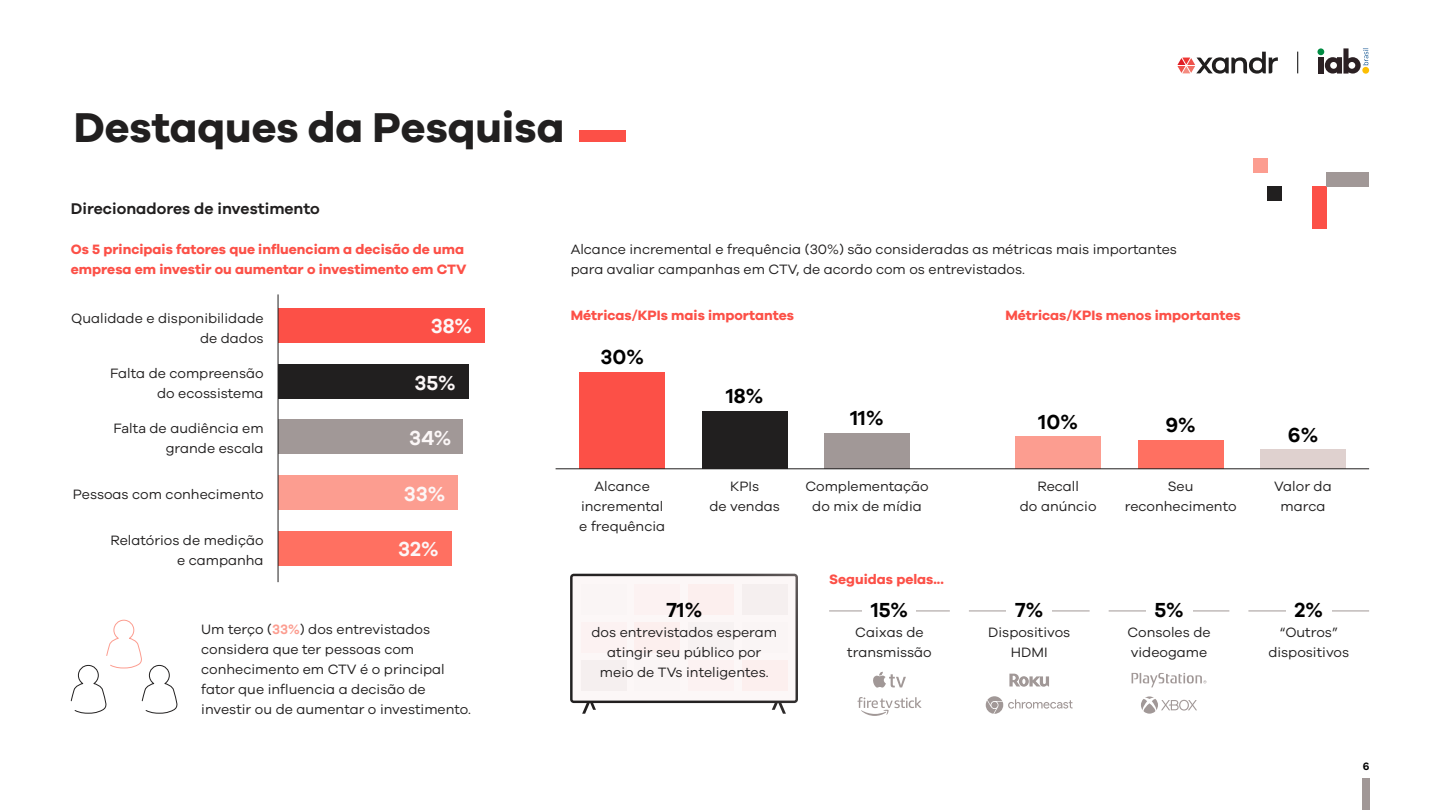
<style>
.page{position:relative;width:1440px;height:810px;background:#fff}
.page>*{position:absolute;margin:0;border:0;box-sizing:border-box;transform-origin:0 0}
.t1{font:700 43px "Galano Grotesque";color:#211f1f}
.t2{font:600 21px "Galano Grotesque";color:#000}
.t3{font:600 21px "Galano Grotesque";color:#fcf7f7}
.t4{font:600 16px "Galano Grotesque";color:#211f1f}
.t5{font:14px/20px "Galano Grotesque";color:#211f1f;text-align:center}
.t6{font:700 14px/20px "Galano Grotesque";color:#fc5047}
.t7{font:600 11px "Galano Grotesque";color:#000}
.s1{font-weight:600;color:#fc9d90}
</style>
<div class="page">
<hr style="left:1248px;top:611px;width:121px;height:1px;background:#a19897">
<hr style="left:1109px;top:611px;width:120px;height:1px;background:#a19897">
<hr style="left:969px;top:611px;width:121px;height:1px;background:#a19897">
<hr style="left:829px;top:611px;width:121px;height:1px;background:#a19897">
<div style="left:579px;top:130px;width:47px;height:12px;background:#fc5047"></div>
<div style="left:278px;top:531px;width:174px;height:35px;background:#ff7061"></div>
<div style="left:278px;top:475px;width:180px;height:35px;background:#fc9d90"></div>
<div style="left:278px;top:419px;width:185px;height:35px;background:#a19897"></div>
<div style="left:278px;top:364px;width:190px;height:35px;background:#211f1f"></div>
<div style="left:278px;top:308px;width:207px;height:35px;background:#fc5047"></div>
<div style="left:863px;top:596px;width:53px;height:30px;background:#fff"></div>
<div style="left:1006px;top:596px;width:46px;height:30px;background:#fff"></div>
<div style="left:1146px;top:596px;width:46px;height:30px;background:#fff"></div>
<div style="left:1286px;top:596px;width:46px;height:30px;background:#fff"></div>
<div style="left:1261px;top:450px;width:85px;height:19px;background:#dfd1cf"></div>
<div style="left:1138px;top:440px;width:85px;height:29px;background:#ff7061"></div>
<div style="left:1016px;top:437px;width:85px;height:32px;background:#fc9d90"></div>
<div style="left:825px;top:434px;width:85px;height:35px;background:#a19897"></div>
<div style="left:702px;top:411px;width:85px;height:58px;background:#211f1f"></div>
<div style="left:580px;top:372px;width:85px;height:97px;background:#fc5047"></div>
<hr style="left:556px;top:469px;width:813px;height:1px;background:#211f1f">
<svg style="left:570px;top:574px;width:228px;height:140px"></svg>
<div style="left:581px;top:584px;width:46px;height:31px;background:#faf5f5"></div>
<div style="left:688px;top:584px;width:46px;height:31px;background:#fcefee"></div>
<div style="left:635px;top:584px;width:45px;height:31px;background:#fcf2f2"></div>
<div style="left:742px;top:584px;width:46px;height:31px;background:#f5efef"></div>
<div style="left:581px;top:622px;width:46px;height:31px;background:#fcf2f2"></div>
<div style="left:688px;top:622px;width:46px;height:31px;background:#f7f2f2"></div>
<div style="left:581px;top:661px;width:46px;height:30px;background:#f5efef"></div>
<div style="left:688px;top:661px;width:46px;height:30px;background:#fcf2f2"></div>
<div style="left:635px;top:661px;width:45px;height:30px;background:#faf5f5"></div>
<div style="left:742px;top:661px;width:46px;height:30px;background:#fcefee"></div>
<div style="left:635px;top:622px;width:45px;height:31px;background:#fcefee"></div>
<div style="left:742px;top:622px;width:46px;height:31px;background:#faf5f5"></div>
<svg style="left:1141px;top:696px;width:56px;height:18px"></svg>
<svg style="left:1132px;top:673px;width:74px;height:14px"></svg>
<svg style="left:1009px;top:674px;width:40px;height:13px"></svg>
<svg style="left:986px;top:696px;width:87px;height:18px"></svg>
<svg style="left:857px;top:697px;width:65px;height:19px"></svg>
<svg style="left:873px;top:672px;width:33px;height:16px"></svg>
<svg style="left:70px;top:619px;width:108px;height:95px"></svg>
<div style="left:1267px;top:187px;width:15px;height:14px;background:#211f1f"></div>
<div style="left:1253px;top:158px;width:15px;height:14px;background:#fc9d90"></div>
<div style="left:1312px;top:187px;width:15px;height:42px;background:#fc5047"></div>
<div style="left:1327px;top:172px;width:42px;height:15px;background:#a19897"></div>
<hr style="left:278px;top:294px;width:1px;height:288px;background:#211f1f">
<svg style="left:1177px;top:52px;width:101px;height:22px"></svg>
<div style="left:1318px;top:57px;width:5px;height:17px;background:#2b2023"></div>
<div style="left:1317px;top:48px;width:7px;height:7px;background:#008c43;border-radius:50%"></div>
<svg style="left:1325px;top:48px;width:43px;height:26px"></svg>
<svg style="left:1297px;top:52px;width:1px;height:21px"></svg>
<div style="left:1362px;top:778px;width:8px;height:32px;background:#a19897"></div>
<h1 class="t1" style="left:74px;top:101px;width:492px">Destaques da Pesquisa</h1>
<p class="t4" style="left:71px;top:199px;width:251px">Direcionadores de investimento</p>
<p class="t6" style="left:71px;top:239px;width:397px">Os 5 principais fatores que influenciam a decisão de uma empresa em investir ou aumentar o investimento em CTV</p>
<p class="t5" style="left:71px;top:307px;width:194px;text-align:right">Qualidade e disponibilidade de dados</p>
<p class="t5" style="left:110px;top:362px;width:155px;text-align:right">Falta de compreensão do ecossistema</p>
<p class="t5" style="left:114px;top:418px;width:152px;text-align:right">Falta de audiência em grande escala</p>
<p class="t5" style="left:73px;top:484px;width:192px">Pessoas com conhecimento</p>
<p class="t5" style="left:111px;top:530px;width:155px;text-align:right">Relatórios de medição e campanha</p>
<h2 class="t3" style="left:431px;top:314px;width:43px">38%</h2>
<h2 class="t3" style="left:415px;top:370px;width:43px">35%</h2>
<h2 class="t3" style="left:409px;top:425px;width:44px">34%</h2>
<h2 class="t3" style="left:404px;top:481px;width:43px">33%</h2>
<h2 class="t3" style="left:398px;top:536px;width:42px">32%</h2>
<p class="t5" style="left:201px;top:619px;width:271px;text-align:left">Um terço (<span class="s1">33%</span>) dos entrevistados considera que ter pessoas com conhecimento em CTV é o principal fator que influencia a decisão de investir ou de aumentar o investimento.</p>
<p class="t5" style="left:571px;top:239px;width:608px;text-align:left">Alcance incremental e frequência (30%) são consideradas as métricas mais importantes para avaliar campanhas em CTV, de acordo com os entrevistados.</p>
<p class="t6" style="left:571px;top:305px;width:225px">Métricas/KPIs mais importantes</p>
<h2 class="t2" style="left:601px;top:344px;width:45px">30%</h2>
<h2 class="t2" style="left:726px;top:383px;width:39px">18%</h2>
<p class="t6" style="left:1005px;top:305px;width:237px">Métricas/KPIs menos importantes</p>
<h2 class="t2" style="left:851px;top:405px;width:35px">11%</h2>
<h2 class="t2" style="left:1039px;top:409px;width:41px">10%</h2>
<h2 class="t2" style="left:1165px;top:412px;width:32px">9%</h2>
<h2 class="t2" style="left:1288px;top:422px;width:32px">6%</h2>
<p class="t5" style="left:579px;top:476px;width:87px">Alcance incremental e frequência</p>
<p class="t5" style="left:1274px;top:476px;width:59px">Valor da marca</p>
<p class="t5" style="left:805px;top:476px;width:125px">Complementação do mix de mídia</p>
<p class="t5" style="left:1020px;top:476px;width:78px">Recall<br>do anúncio</p>
<p class="t5" style="left:709px;top:476px;width:72px">KPIs<br>de vendas</p>
<p class="t5" style="left:1125px;top:476px;width:113px">Seu reconhecimento</p>
<h2 class="t2" style="left:666px;top:597px;width:37px">71%</h2>
<p class="t5" style="left:591px;top:621px;width:187px">dos entrevistados esperam atingir seu público por meio de TVs inteligentes.</p>
<p class="t6" style="left:829px;top:569px;width:116px">Seguidas pelas...</p>
<h2 class="t2" style="left:871px;top:597px;width:38px">15%</h2>
<h2 class="t2" style="left:1015px;top:597px;width:30px">7%</h2>
<h2 class="t2" style="left:1154px;top:597px;width:31px">5%</h2>
<h2 class="t2" style="left:1295px;top:597px;width:30px">2%</h2>
<p class="t5" style="left:847px;top:622px;width:86px">Caixas de transmissão</p>
<p class="t5" style="left:988px;top:622px;width:84px">Dispositivos<br>HDMI</p>
<p class="t5" style="left:1127px;top:622px;width:85px;text-align:left">Consoles de videogame</p>
<p class="t5" style="left:1268px;top:622px;width:82px">“Outros” dispositivos</p>
<p class="t7" style="left:1363px;top:760px;width:8px">6</p>
</div>
